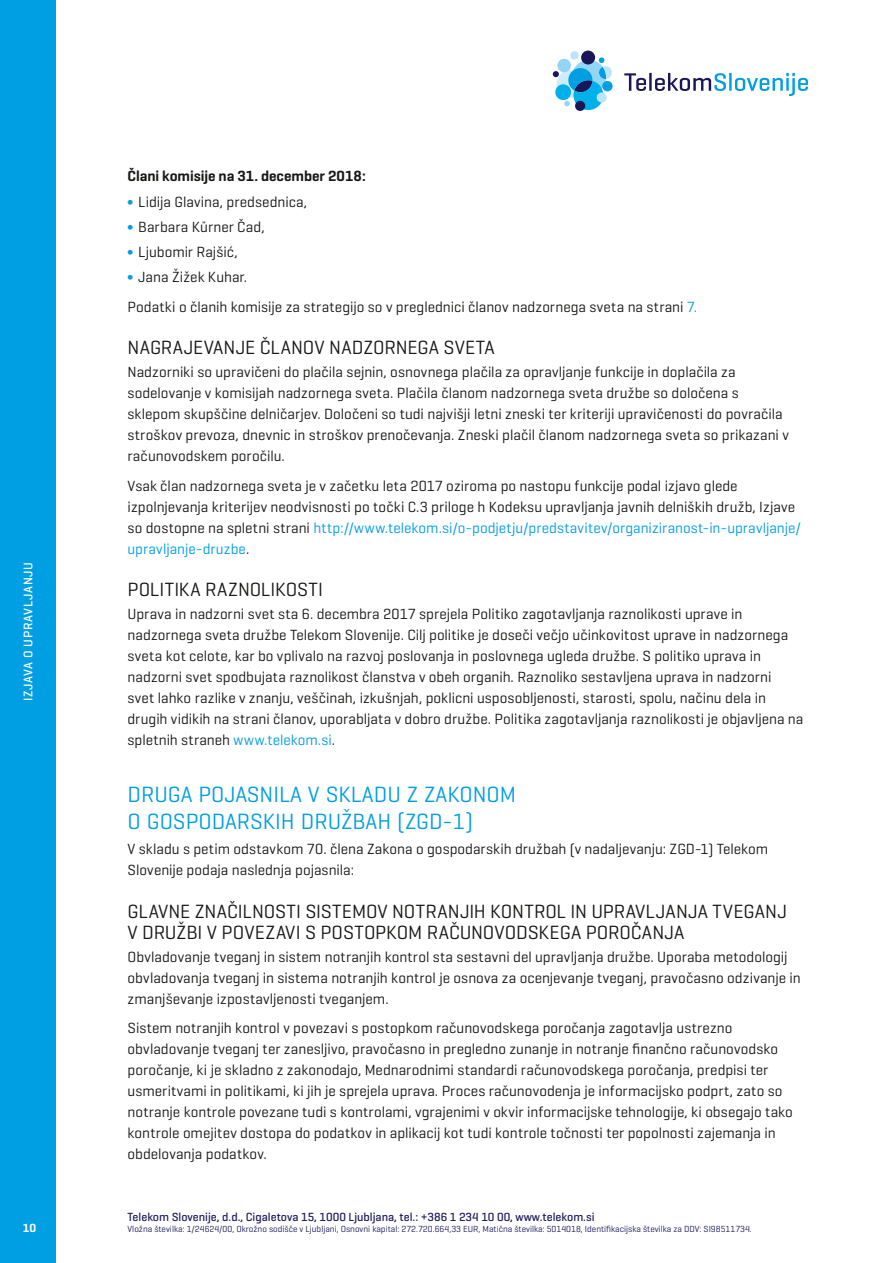
<style>
.page{position:relative;width:893px;height:1263px;background:#fff}
.page>*{position:absolute;margin:0;border:0;box-sizing:border-box;transform-origin:0 0}
.t1{font:22.5px/27px "Geogrotesque";color:#009ee3}
.t2{font:19.5px/21px "Geogrotesque";letter-spacing:.005em;color:#181716}
.t3{font:15px/21px "Geogrotesque";color:#181716}
.t4{font:500 12.75px "Geogrotesque";letter-spacing:.055em;color:#fff}
.t5{font:500 12px "Geogrotesque";color:#1b1b5a}
.t6{font:600 12px "Geogrotesque";color:#fff}
.t7{font:9px "Geogrotesque";color:#1b1b5a}
.s1{font-weight:600}
.s2{color:#009ee3}
</style>
<div class="page">
<div style="left:0;top:0;width:55px;height:1263px;background:#009ee3"></div>
<svg style="left:624px;top:73px;width:22px;height:18px"></svg>
<hr style="left:649px;top:73px;width:3px;height:18px;background:#1a1759">
<svg style="left:655px;top:73px;width:71px;height:18px"></svg>
<hr style="left:729px;top:73px;width:3px;height:18px;background:#009ee3">
<svg style="left:735px;top:73px;width:73px;height:23px"></svg>
<svg style="left:553px;top:51px;width:59px;height:59px"></svg>
<p class="t4" style="left:20px;top:701px;width:141px;rotate:-90deg">IZJAVA O UPRAVLJANJU</p>
<p class="t6" style="left:23px;top:1220px;width:15px">10</p>
<p class="t3" style="left:128px;top:163px;width:240px;line-height:25.2px"><span class="s1">Člani komisije na 31. december 2018: </span><span class="s2">∫</span> Lidija Glavina, predsednica,<br><span class="s2">∫</span> Barbara Kürner Čad,<br><span class="s2">∫</span> Ljubomir Rajšić,<br><span class="s2">∫</span> Jana Žižek Kuhar.</p>
<p class="t3" style="left:128px;top:296px;width:571px">Podatki o članih komisije za strategijo so v preglednici članov nadzornega sveta na strani <span class="s2">7.</span></p>
<h2 class="t2" style="left:128px;top:336px;width:369px">NAGRAJEVANJE ČLANOV NADZORNEGA SVETA</h2>
<p class="t3" style="left:128px;top:361px;width:663px">Nadzorniki so upravičeni do plačila sejnin, osnovnega plačila za opravljanje funkcije in doplačila za sodelovanje v komisijah nadzornega sveta. Plačila članom nadzornega sveta družbe so določena s sklepom skupščine delničarjev. Določeni so tudi najvišji letni zneski ter kriteriji upravičenosti do povračila stroškov prevoza, dnevnic in stroškov prenočevanja. Zneski plačil članom nadzornega sveta so prikazani v računovodskem poročilu.</p>
<p class="t3" style="left:128px;top:475px;width:675px">Vsak član nadzornega sveta je v začetku leta 2017 oziroma po nastopu funkcije podal izjavo glede izpolnjevanja kriterijev neodvisnosti po točki C.3 priloge h Kodeksu upravljanja javnih delniških družb, Izjave so dostopne na spletni strani <span class="s2">http://www.telekom.si/o-podjetju/predstavitev/organiziranost-in-upravljanje/ upravljanje-druzbe</span>.</p>
<h2 class="t2" style="left:128px;top:578px;width:197px">POLITIKA RAZNOLIKOSTI</h2>
<p class="t3" style="left:128px;top:603px;width:677px">Uprava in nadzorni svet sta 6. decembra 2017 sprejela Politiko zagotavljanja raznolikosti uprave in nadzornega sveta družbe Telekom Slovenije. Cilj politike je doseči večjo učinkovitost uprave in nadzornega sveta kot celote, kar bo vplivalo na razvoj poslovanja in poslovnega ugleda družbe. S politiko uprava in nadzorni svet spodbujata raznolikost članstva v obeh organih. Raznoliko sestavljena uprava in nadzorni<br>svet lahko razlike v znanju, veščinah, izkušnjah, poklicni usposobljenosti, starosti, spolu, načinu dela in drugih vidikih na strani članov, uporabljata v dobro družbe. Politika zagotavljanja raznolikosti je objavljena na spletnih straneh <span class="s2">www.telekom.si</span>.</p>
<h1 class="t1" style="left:128px;top:780px;width:390px">DRUGA POJASNILA V SKLADU Z ZAKONOM<br>O GOSPODARSKIH DRUŽBAH (ZGD-1)</h1>
<p class="t3" style="left:128px;top:838px;width:642px">V skladu s petim odstavkom 70. člena Zakona o gospodarskih družbah (v nadaljevanju: ZGD-1) Telekom<br>Slovenije podaja naslednja pojasnila:</p>
<h2 class="t2" style="left:128px;top:900px;width:661px">GLAVNE ZNAČILNOSTI SISTEMOV NOTRANJIH KONTROL IN UPRAVLJANJA TVEGANJ<br>V DRUŽBI V POVEZAVI S POSTOPKOM RAČUNOVODSKEGA POROČANJA</h2>
<p class="t3" style="left:128px;top:945px;width:675px">Obvladovanje tveganj in sistem notranjih kontrol sta sestavni del upravljanja družbe. Uporaba metodologij obvladovanja tveganj in sistema notranjih kontrol je osnova za ocenjevanje tveganj, pravočasno odzivanje in zmanjševanje izpostavljenosti tveganjem.</p>
<p class="t3" style="left:128px;top:1017px;width:667px">Sistem notranjih kontrol v povezavi s postopkom računovodskega poročanja zagotavlja ustrezno obvladovanje tveganj ter zanesljivo, pravočasno in pregledno zunanje in notranje finančno računovodsko poročanje, ki je skladno z zakonodajo, Mednarodnimi standardi računovodskega poročanja, predpisi ter usmeritvami in politikami, ki jih je sprejela uprava. Proces računovodenja je informacijsko podprt, zato so notranje kontrole povezane tudi s kontrolami, vgrajenimi v okvir informacijske tehnologije, ki obsegajo tako kontrole omejitev dostopa do podatkov in aplikacij kot tudi kontrole točnosti ter popolnosti zajemanja in obdelovanja podatkov.</p>
<p class="t5" style="left:128px;top:1210px;width:468px">Telekom Slovenije, d.d., Cigaletova 15, 1000 Ljubljana, tel.: +386 1 234 10 00, www.telekom.si</p>
<p class="t7" style="left:128px;top:1223px;width:626px">Vložna številka: 1/24624/00, Okrožno sodišče v Ljubljani, Osnovni kapital: 272.720.664,33 EUR, Matična številka: 5014018, Identifikacijska številka za DDV: SI98511734.</p>
</div>
